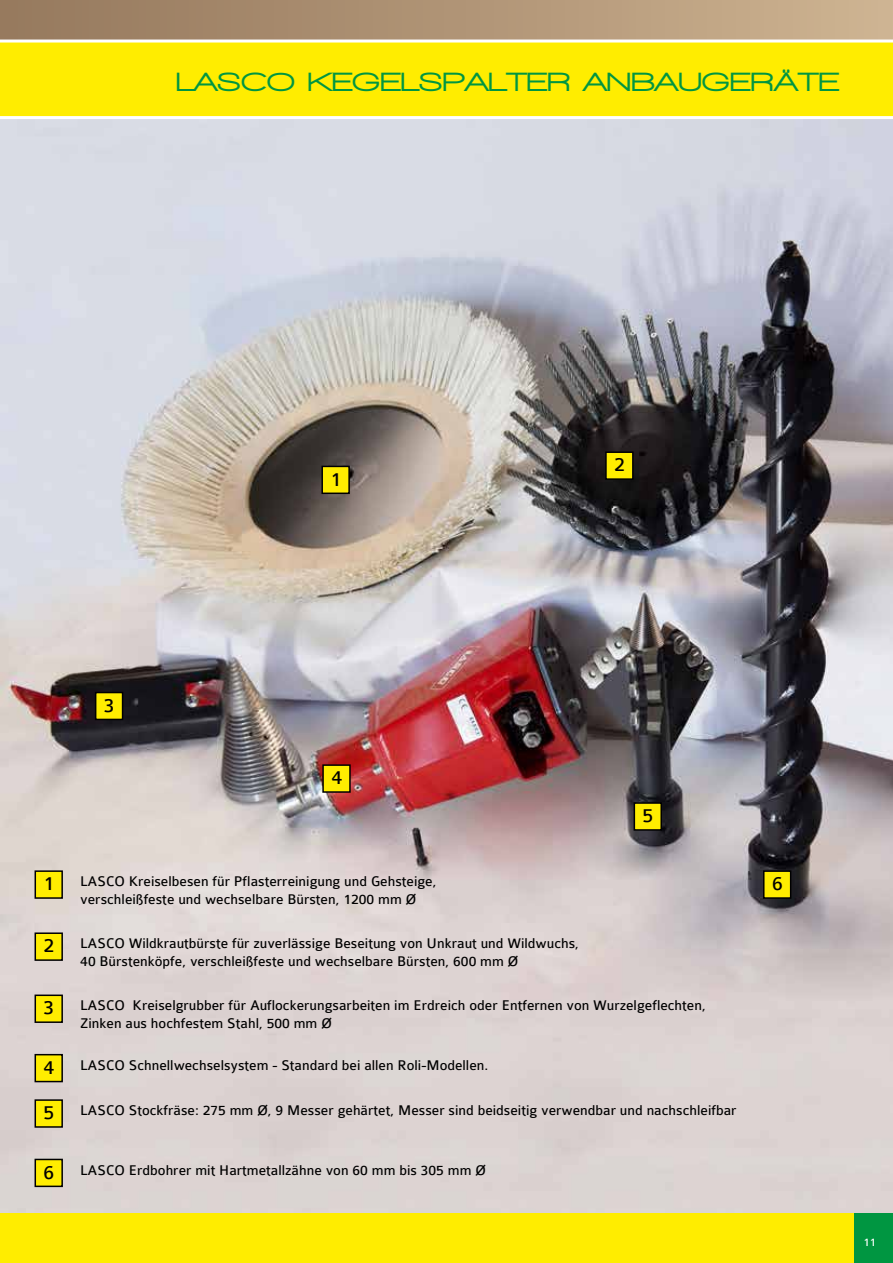
<style>
.page{position:relative;width:893px;height:1263px;background:#fff}
.page>*{position:absolute;margin:0;border:0;box-sizing:border-box;transform-origin:0 0}
.t1{font:900 27px "Walkway Expand";color:#009641}
.t2{font:21px "Colaborate";color:#000}
.t3{font:15px/18px "Colaborate";color:#000}
.t4{font:12px "Colaborate";color:#fff}
.s1{font-size:21px}
</style>
<div class="page">
<img style="left:0;top:119px;width:893px;height:1094px">
<div style="left:0;top:1213px;width:893px;height:50px;background:#ffed00"></div>
<div style="left:0;top:0;width:893px;height:64px;background:linear-gradient(to right,#94775c,#cdb291)"></div>
<div style="left:855px;top:1213px;width:38px;height:50px;background:#009641"></div>
<div style="left:0;top:40px;width:893px;height:77px;background:#ffed00"></div>
<div style="left:322px;top:466px;width:27px;height:27px;background:#ffed00"></div>
<div style="left:321px;top:466px;width:29px;height:28px;border:2px solid #000"></div>
<div style="left:606px;top:452px;width:27px;height:27px;background:#ffed00"></div>
<div style="left:605px;top:451px;width:29px;height:29px;border:2px solid #000"></div>
<div style="left:323px;top:765px;width:27px;height:27px;background:#ffed00"></div>
<div style="left:322px;top:764px;width:29px;height:29px;border:2px solid #000"></div>
<div style="left:96px;top:692px;width:27px;height:27px;background:#ffed00"></div>
<div style="left:95px;top:692px;width:28px;height:28px;border:2px solid #000"></div>
<div style="left:764px;top:871px;width:27px;height:27px;background:#ffed00"></div>
<div style="left:763px;top:870px;width:28px;height:29px;border:2px solid #000"></div>
<div style="left:634px;top:803px;width:27px;height:27px;background:#ffed00"></div>
<div style="left:634px;top:802px;width:28px;height:29px;border:2px solid #000"></div>
<div style="left:35px;top:871px;width:27px;height:27px;background:#ffed00"></div>
<div style="left:35px;top:870px;width:28px;height:29px;border:2px solid #000"></div>
<div style="left:35px;top:933px;width:27px;height:27px;background:#ffed00"></div>
<div style="left:35px;top:932px;width:28px;height:29px;border:2px solid #000"></div>
<div style="left:35px;top:995px;width:27px;height:27px;background:#ffed00"></div>
<div style="left:35px;top:994px;width:28px;height:29px;border:2px solid #000"></div>
<div style="left:35px;top:1055px;width:27px;height:26px;background:#ffed00"></div>
<div style="left:35px;top:1054px;width:28px;height:28px;border:2px solid #000"></div>
<div style="left:35px;top:1100px;width:27px;height:27px;background:#ffed00"></div>
<div style="left:35px;top:1099px;width:28px;height:29px;border:2px solid #000"></div>
<div style="left:35px;top:1159px;width:27px;height:27px;background:#ffed00"></div>
<div style="left:35px;top:1159px;width:28px;height:28px;border:2px solid #000"></div>
<h1 class="t1" style="left:176px;top:67px;width:665px">LASCO KEGELSPALTER ANBAUGERÄTE</h1>
<h2 class="t2" style="left:330px;top:468px;width:12px">1</h2>
<h2 class="t2" style="left:614px;top:454px;width:12px">2</h2>
<h2 class="t2" style="left:104px;top:694px;width:12px">3</h2>
<h2 class="t2" style="left:331px;top:767px;width:12px">4</h2>
<h2 class="t2" style="left:643px;top:805px;width:12px">5</h2>
<p class="t3" style="left:80px;top:873px;width:358px;text-indent:-37px"><span class="s1">1</span> LASCO Kreiselbesen für Pflasterreinigung und Gehsteige, verschleißfeste und wechselbare Bürsten, 1200 mm Ø</p>
<p class="t3" style="left:80px;top:935px;width:500px;text-indent:-37px"><span class="s1">2</span> LASCO Wildkrautbürste für zuverlässige Beseitung von Unkraut und Wildwuchs,<br>40 Bürstenköpfe, verschleißfeste und wechselbare Bürsten, 600 mm Ø</p>
<p class="t3" style="left:80px;top:997px;width:627px;text-indent:-37px"><span class="s1">3</span> LASCO Kreiselgrubber für Auflockerungsarbeiten im Erdreich oder Entfernen von Wurzelgeflechten,<br>Zinken aus hochfestem Stahl, 500 mm Ø</p>
<p class="t3" style="left:44px;top:1056px;width:446px"><span class="s1">4</span> LASCO Schnellwechselsystem - Standard bei allen Roli-Modellen.</p>
<p class="t3" style="left:44px;top:1102px;width:695px"><span class="s1">5</span> LASCO Stockfräse: 275 mm Ø, 9 Messer gehärtet, Messer sind beidseitig verwendbar und nachschleifbar</p>
<p class="t3" style="left:44px;top:1161px;width:444px"><span class="s1">6</span> LASCO Erdbohrer mit Hartmetallzähne von 60 mm bis 305 mm Ø</p>
<h2 class="t2" style="left:772px;top:873px;width:12px">6</h2>
<p class="t4" style="left:864px;top:1236px;width:14px">11</p>
</div>
